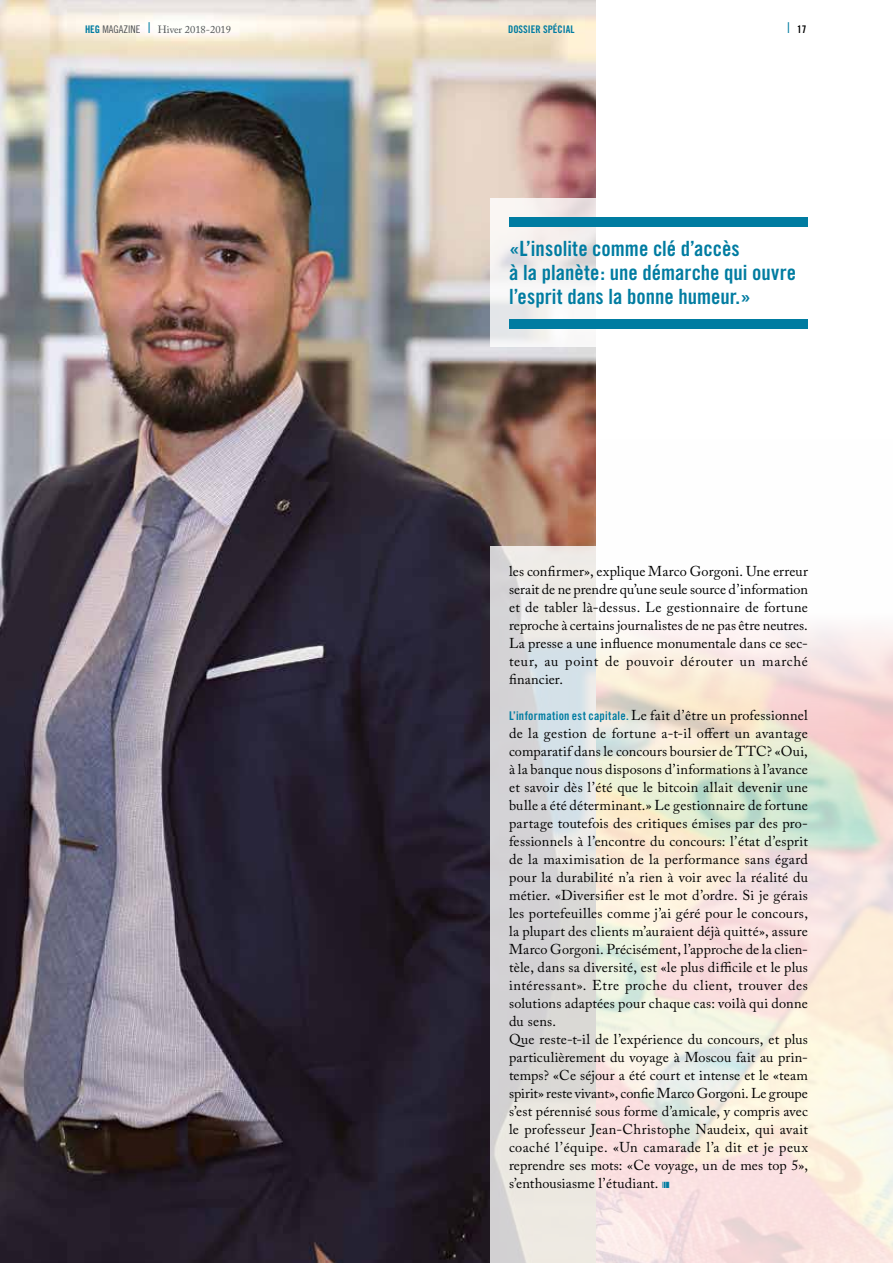
<style>
.page{position:relative;width:893px;height:1263px;background:#fff}
.page>*{position:absolute;margin:0;border:0;box-sizing:border-box;transform-origin:0 0}
.t1{font:21px/24px "Trade Gothic Bold Cond Twenty";color:#007ca1}
.t2{font:14.25px/18px "Adobe Caslon Pro";letter-spacing:.015em;color:#000;text-align:justify}
.t3{font:10.5px "Adobe Caslon Pro";color:#4f5254}
.t4{font:10.5px "Trade Gothic Bold Cond Twenty";color:#007ca1}
.t5{font:10.5px "Trade Gothic Bold Cond Twenty";color:#000}
.s1{font-family:"Trade Gothic Bold Cond Twenty";color:#007ca1}
.s2{font-family:"Trade Gothic Cond Eighteen"}
.s3{font-family:"Trade Gothic";font-weight:300;font-size:15px;color:#007ca1}
.s4{font-family:"Trade Gothic Bold Cond Twenty";font-size:12px;color:#007ca1}
.s5{color:#007ca1}
</style>
<div class="page">
<svg style="left:596px;top:625px;width:297px;height:638px;background:#f3e7dc"></svg>
<img style="left:0;top:0;width:596px;height:1263px">
<svg style="left:490px;top:198px;width:212px;height:149px"></svg>
<svg style="left:490px;top:546px;width:106px;height:717px;background:#dcdcdb"></svg>
<div style="left:509px;top:217px;width:299px;height:9px;background:#007ca1"></div>
<div style="left:509px;top:319px;width:299px;height:9px;background:#007ca1"></div>
<p class="t3" style="left:85px;top:24px;width:148px"><span class="s1">HEG</span> <span class="s2">MAGAZINE</span> <span class="s3">I</span> Hiver 2018-2019</p>
<p class="t4" style="left:508px;top:23px;width:68px">DOSSIER SPÉCIAL</p>
<p class="t5" style="left:786px;top:23px;width:22px"><span class="s3">I</span> 17</p>
<h1 class="t1" style="left:509px;top:236px;width:289px">«L’insolite comme clé d’accès<br>à la planète: une démarche qui ouvre l’esprit dans la bonne humeur.»</h1>
<p class="t2" style="left:509px;top:562px;width:300px">les confirmer», explique Marco Gorgoni. Une erreur serait de ne prendre qu’une seule source d’information et de tabler là-dessus. Le gestionnaire de fortune reproche à certains journalistes de ne pas être neutres.<br>La presse a une influence monumentale dans ce sec&shy;teur, au point de pouvoir dérouter un marché financier.</p>
<p class="t2" style="left:509px;top:706px;width:300px;text-align:left"><span class="s4">L’information est capitale.</span> Le fait d’être un professionnel de la gestion de fortune a-t-il offert un avantage comparatif dans le concours boursier de TTC? «Oui, à la banque nous disposons d’informations à l’avance et savoir dès l’été que le bitcoin allait devenir une bulle a été déterminant.» Le gestionnaire de fortune partage toutefois des critiques émises par des pro&shy;fessionnels à l’encontre du concours: l’état d’esprit de la maximisation de la performance sans égard pour la durabilité n’a rien à voir avec la réalité du métier. «Diversifier est le mot d’ordre. Si je gérais les portefeuilles comme j’ai géré pour le concours, la plupart des clients m’auraient déjà quitté», assure Marco Gorgoni. Précisément, l’approche de la clien&shy;tèle, dans sa diversité, est «le plus difficile et le plus intéressant». Etre proche du client, trouver des solutions adaptées pour chaque cas: voilà qui donne du sens.<br>Que reste-t-il de l’expérience du concours, et plus particulièrement du voyage à Moscou fait au prin&shy;temps? «Ce séjour a été court et intense et le «team spirit» reste vivant», confie Marco Gorgoni. Le groupe s’est pérennisé sous forme d’amicale, y compris avec le professeur Jean-Christophe Naudeix, qui avait coaché l’équipe. «Un camarade l’a dit et je peux reprendre ses mots: «Ce voyage, un de mes top 5», s’enthousiasme l’étudiant. <span class="s5">❘❙❚</span></p>
</div>
